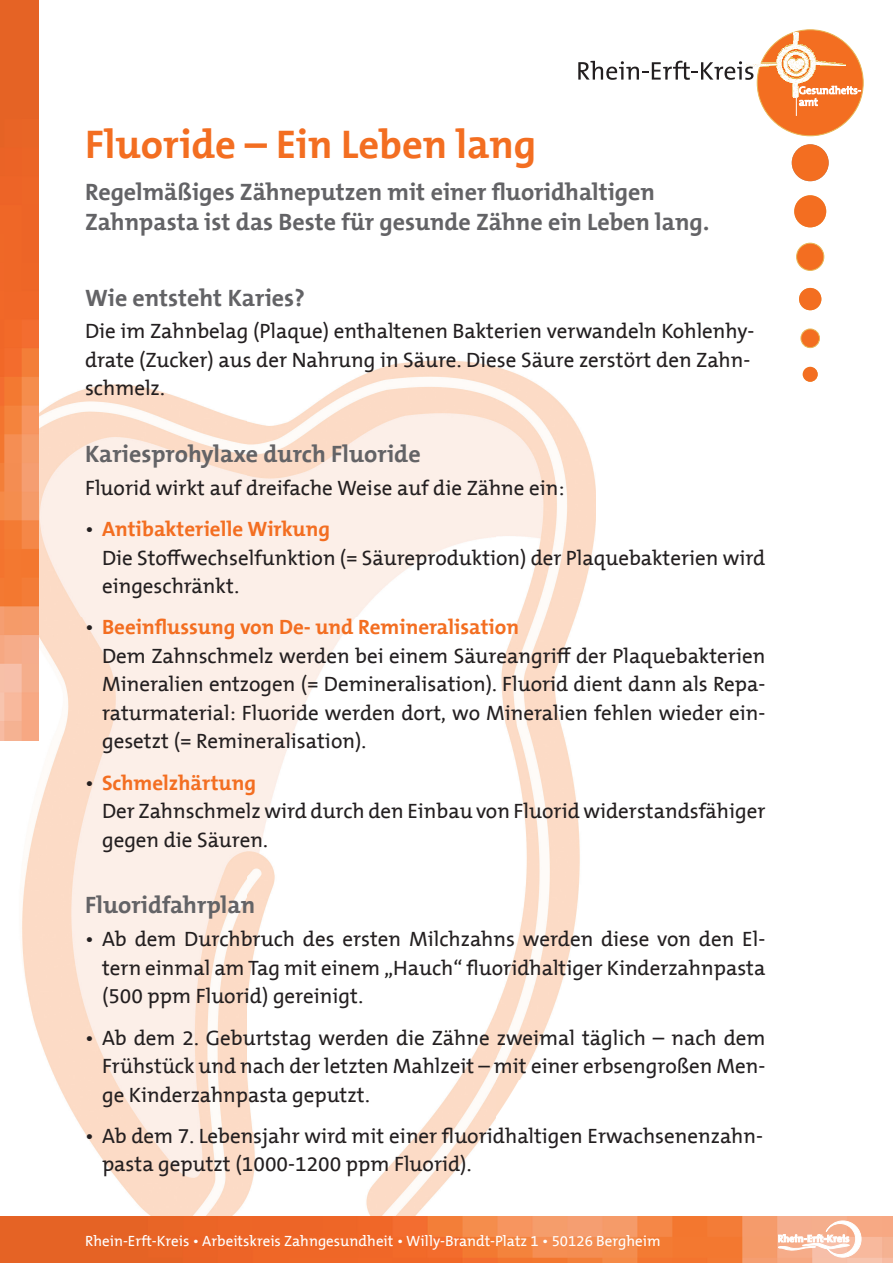
<style>
.page{position:relative;width:893px;height:1263px;background:#fff}
.page>*{position:absolute;margin:0;border:0;box-sizing:border-box;transform-origin:0 0}
.t1{font:700 40.5px "The Mix BF";color:#f36e21}
.t2{font:700 24px/30px "The Mix BF";color:#636366}
.t3{font:21px/28.5px "The Mix BF";color:#231f20}
.t4{font:15px "The Mix BF";color:#fff}
.s1{font-weight:700;color:#f36e21}
</style>
<div class="page">
<div style="left:757px;top:30px;width:106px;height:106px;background:#f36e21;border-radius:50%"></div>
<hr style="left:796px;top:85px;width:1px;height:31px;background:#fff">
<div style="left:792px;top:144px;width:37px;height:37px;background:#f36e21;border-radius:50%"></div>
<div style="left:794px;top:195px;width:32px;height:32px;background:#f36e21;border-radius:50%"></div>
<div style="left:797px;top:243px;width:27px;height:27px;background:#f36e21;border-radius:50%"></div>
<div style="left:797px;top:243px;width:27px;height:27px;border:1px solid #e7b756;border-radius:50%"></div>
<div style="left:799px;top:288px;width:22px;height:22px;background:#f36e21;border-radius:50%"></div>
<div style="left:801px;top:329px;width:18px;height:19px;background:#f36e21;border-radius:50%"></div>
<div style="left:801px;top:329px;width:18px;height:19px;border:1px solid #e7b756;border-radius:50%"></div>
<div style="left:803px;top:367px;width:15px;height:15px;background:#f36e21;border-radius:50%"></div>
<svg style="left:578px;top:32px;width:283px;height:74px"></svg>
<img style="left:22px;top:360px;width:573px;height:856px">
<img style="left:0;top:1216px;width:893px;height:47px">
<img style="left:0;top:0;width:38px;height:741px">
<svg style="left:778px;top:1221px;width:83px;height:36px"></svg>
<h1 class="t1" style="left:85px;top:121px;width:453px">Fluoride – Ein Leben lang</h1>
<p class="t2" style="left:85px;top:178px;width:626px">Regelmäßiges Zähneputzen mit einer fluoridhaltigen<br>Zahnpasta ist das Beste für gesunde Zähne ein Leben lang.</p>
<p class="t2" style="left:85px;top:283px;width:222px">Wie entsteht Karies?</p>
<p class="t3" style="left:85px;top:318px;width:671px">Die im Zahnbelag (Plaque) enthaltenen Bakterien verwandeln Kohlenhy&shy;drate (Zucker) aus der Nahrung in Säure. Diese Säure zerstört den Zahn&shy;schmelz.</p>
<p class="t2" style="left:85px;top:439px;width:337px">Kariesprohylaxe durch Fluoride</p>
<p class="t3" style="left:85px;top:474px;width:481px">Fluorid wirkt auf dreifache Weise auf die Zähne ein:</p>
<p class="t3" style="left:102px;top:515px;width:665px;text-indent:-17px">• <span class="s1">Antibakterielle Wirkung<br></span>Die Stoffwechselfunktion (= Säureproduktion) der Plaquebakterien wird eingeschränkt.</p>
<p class="t3" style="left:102px;top:614px;width:665px;text-indent:-17px">• <span class="s1">Beeinflussung von De- und Remineralisation<br></span>Dem Zahnschmelz werden bei einem Säureangriff der Plaquebakterien Mineralien entzogen (= Demineralisation). Fluorid dient dann als Repa&shy;raturmaterial: Fluoride werden dort, wo Mineralien fehlen wieder ein&shy;gesetzt (= Remineralisation).</p>
<p class="t3" style="left:102px;top:769px;width:665px;text-indent:-17px">• <span class="s1">Schmelzhärtung<br></span>Der Zahnschmelz wird durch den Einbau von Fluorid widerstandsfähiger gegen die Säuren.</p>
<p class="t2" style="left:85px;top:891px;width:172px">Fluoridfahrplan</p>
<p class="t3" style="left:102px;top:925px;width:665px;text-align:justify;text-indent:-17px">• Ab dem Durchbruch des ersten Milchzahns werden diese von den El&shy;tern einmal am Tag mit einem „Hauch“ fluoridhaltiger Kinderzahnpasta (500 ppm Fluorid) gereinigt.</p>
<p class="t3" style="left:102px;top:1024px;width:665px;text-align:justify;text-indent:-17px">• Ab dem 2. Geburtstag werden die Zähne zweimal täglich – nach dem Frühstück und nach der letzten Mahlzeit – mit einer erbsengroßen Men&shy;ge Kinderzahnpasta geputzt.</p>
<p class="t3" style="left:102px;top:1122px;width:662px;text-indent:-17px">• Ab dem 7. Lebensjahr wird mit einer fluoridhaltigen Erwachsenenzahn&shy;pasta geputzt (1000-1200 ppm Fluorid).</p>
<p class="t4" style="left:85px;top:1233px;width:577px">Rhein-Erft-Kreis • Arbeitskreis Zahngesundheit • Willy-Brandt-Platz 1 • 50126 Bergheim</p>
</div>
